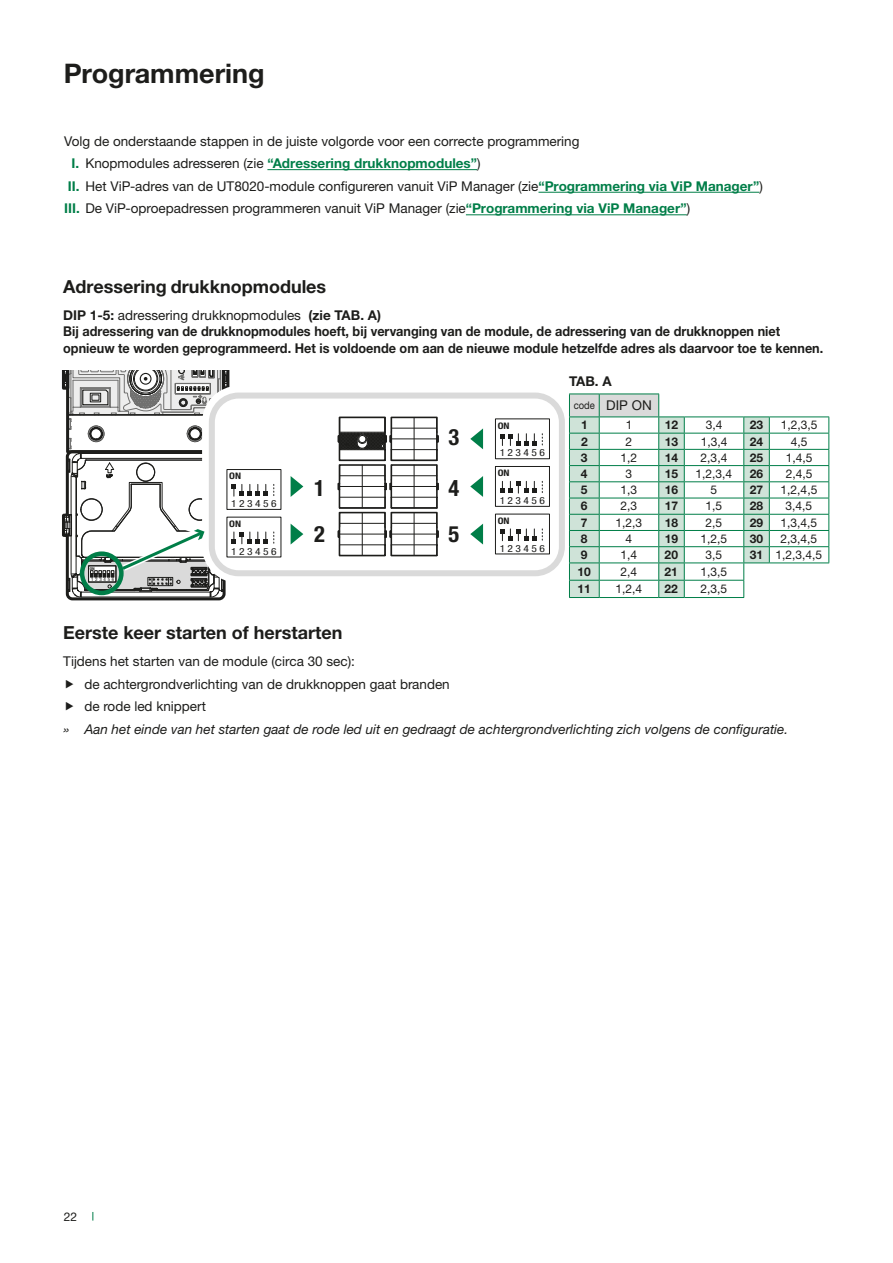
<style>
.page{position:relative;width:893px;height:1263px;background:#fff}
.page>*{position:absolute;margin:0;border:0;box-sizing:border-box;transform-origin:0 0}
.t1{font:700 27px "Helvetica Neue LTW1 G";color:#1d1d1b}
.t2{font:700 condensed 22.5px/46.5px "Helvetica Neue LTW1 G";color:#1d1d1b}
.t3{font:700 18px "Helvetica Neue LTW1 G";color:#1d1d1b}
.t4{font:13.5px/22.5px "Helvetica Neue LTW1 G";color:#1d1d1b}
.t5{font:700 13.5px/16.2px "Helvetica Neue LTW1 G";color:#1d1d1b}
.t6{font:italic 13.5px "Helvetica Neue LTW1 G";color:#1d1d1b}
.t7{font:700 13.5px "Helvetica Neue LTW1 G";color:#007e48}
.t8{font:12px "Helvetica Neue LTW1 G";color:#1d1d1b}
.t9{font:700 12px "Helvetica Neue LTW1 G";color:#1d1d1b}
.t10{font:condensed 9.9px "Helvetica Neue LTW1 G";letter-spacing:.215em;color:#1d1d1b;scale:1.17 1}
.t11{font:700 condensed 9px "Helvetica Neue LTW1 G";color:#1d1d1b;scale:1.17 1}
.t12{font:condensed 4.35px "Helvetica Neue LTW1 G";letter-spacing:.335em;color:#1d1d1b;scale:1.17 1}
.t13{font:700 condensed 3.9px "Helvetica Neue LTW1 G";color:#1d1d1b;scale:1.17 1}
.s1{font-weight:400;color:#1d1d1b}
.s2{font-weight:700;color:#007e48}
.s3{font-weight:400}
.s4{font-size:10.5px}
.s5{font-weight:700}
</style>
<div class="page">
<div style="left:209px;top:393px;width:356px;height:183px;border:6px solid #dadada;border-radius:27px"></div>
<div style="left:495px;top:418px;width:55px;height:41px;border:1px solid #1d1d1b"></div>
<svg style="left:500px;top:434px;width:43px;height:11px"></svg>
<div style="left:495px;top:466px;width:55px;height:41px;border:1px solid #1d1d1b"></div>
<svg style="left:500px;top:481px;width:43px;height:12px"></svg>
<div style="left:495px;top:514px;width:55px;height:40px;border:1px solid #1d1d1b"></div>
<svg style="left:500px;top:529px;width:43px;height:12px"></svg>
<svg style="left:338px;top:417px;width:101px;height:73px"></svg>
<hr style="left:391px;top:449px;width:46px;height:1px;background:#1d1d1b">
<hr style="left:391px;top:439px;width:46px;height:1px;background:#1d1d1b">
<hr style="left:391px;top:428px;width:46px;height:1px;background:#1d1d1b">
<hr style="left:414px;top:417px;width:1px;height:43px;background:#1d1d1b">
<hr style="left:414px;top:465px;width:1px;height:43px;background:#1d1d1b">
<hr style="left:414px;top:513px;width:1px;height:42px;background:#1d1d1b">
<hr style="left:362px;top:465px;width:1px;height:43px;background:#1d1d1b">
<hr style="left:362px;top:513px;width:1px;height:42px;background:#1d1d1b">
<svg style="left:339px;top:544px;width:96px;height:12px"></svg>
<div style="left:390px;top:512px;width:48px;height:44px;border:2px solid #1d1d1b"></div>
<svg style="left:338px;top:497px;width:101px;height:41px"></svg>
<hr style="left:391px;top:544px;width:46px;height:1px;background:#1d1d1b">
<hr style="left:391px;top:534px;width:46px;height:1px;background:#1d1d1b">
<hr style="left:391px;top:523px;width:46px;height:1px;background:#1d1d1b">
<svg style="left:470px;top:428px;width:13px;height:21px"></svg>
<svg style="left:470px;top:476px;width:13px;height:21px"></svg>
<svg style="left:470px;top:524px;width:13px;height:20px"></svg>
<svg style="left:291px;top:476px;width:12px;height:21px"></svg>
<svg style="left:291px;top:524px;width:12px;height:20px"></svg>
<svg style="left:61px;top:370px;width:213px;height:231px"></svg>
<svg style="left:569px;top:394px;width:260px;height:204px"></svg>
<hr style="left:569px;top:417px;width:30px;height:1px;background:#007e48">
<hr style="left:599px;top:417px;width:60px;height:1px;background:#007e48">
<hr style="left:267px;top:169px;width:210px;height:1px;background:#007e48">
<hr style="left:538px;top:192px;width:221px;height:1px;background:#007e48">
<hr style="left:466px;top:214px;width:221px;height:1px;background:#007e48">
<h1 class="t1" style="left:64px;top:57px;width:202px">Programmering</h1>
<p class="t4" style="left:64px;top:130px;width:517px">Volg de onderstaande stappen in de juiste volgorde voor een correcte programmering</p>
<p class="t7" style="left:72px;top:155px;width:410px">I. <span class="s1">Knopmodules adresseren (zie</span> “Adressering drukknopmodules”<span class="s1">)</span></p>
<p class="t4" style="left:68px;top:175px;width:697px"><span class="s2">II.</span> Het ViP-adres van de UT8020-module configureren vanuit ViP Manager (zie<span class="s2">“Programmering via ViP Manager”</span>)</p>
<p class="t4" style="left:64px;top:197px;width:628px"><span class="s2">III.</span> De ViP-oproepadressen programmeren vanuit ViP Manager (zie<span class="s2">“Programmering via ViP Manager”</span>)</p>
<h3 class="t3" style="left:63px;top:276px;width:265px">Adressering drukknopmodules</h3>
<p class="t5" style="left:63px;top:307px;width:762px">DIP 1-5: <span class="s3">adressering drukknopmodules</span> (zie TAB. A)<br>Bij adressering van de drukknopmodules hoeft, bij vervanging van de module, de adressering van de drukknoppen niet opnieuw te worden geprogrammeerd. Het is voldoende om aan de nieuwe module hetzelfde adres als daarvoor toe te kennen.</p>
<p class="t13" style="left:90px;top:566px;width:6px">ON</p>
<p class="t12" style="left:91px;top:577px;width:21px">123456</p>
<p class="t11" style="left:229px;top:471px;width:12px">ON</p>
<p class="t10" style="left:231px;top:498px;width:40px">123456</p>
<p class="t11" style="left:229px;top:518px;width:12px">ON</p>
<p class="t10" style="left:231px;top:545px;width:40px">123456</p>
<h2 class="t2" style="left:448px;top:414px;width:12px">3</h2>
<h2 class="t2" style="left:314px;top:465px;width:12px">1<br>2</h2>
<h2 class="t2" style="left:448px;top:465px;width:12px">4</h2>
<h2 class="t2" style="left:448px;top:511px;width:12px">5</h2>
<h3 class="t3" style="left:63px;top:622px;width:281px">Eerste keer starten of herstarten</h3>
<p class="t11" style="left:498px;top:420px;width:12px">ON</p>
<p class="t10" style="left:500px;top:447px;width:40px">123456</p>
<p class="t11" style="left:498px;top:467px;width:12px">ON</p>
<p class="t10" style="left:500px;top:495px;width:40px">123456</p>
<p class="t11" style="left:498px;top:515px;width:12px">ON</p>
<p class="t10" style="left:500px;top:542px;width:40px">123456</p>
<p class="t5" style="left:569px;top:373px;width:44px">TAB. A</p>
<p class="t4" style="left:574px;top:394px;width:79px"><span class="s4">code</span> DIP ON</p>
<p class="t9" style="left:581px;top:418px;width:8px">1</p>
<p class="t8" style="left:626px;top:418px;width:8px">1</p>
<p class="t9" style="left:665px;top:418px;width:15px">12</p>
<p class="t8" style="left:706px;top:418px;width:18px">3,4</p>
<p class="t9" style="left:750px;top:418px;width:15px">23</p>
<p class="t8" style="left:781px;top:418px;width:38px">1,2,3,5</p>
<p class="t9" style="left:581px;top:434px;width:8px">2</p>
<p class="t8" style="left:626px;top:434px;width:8px">2</p>
<p class="t9" style="left:665px;top:434px;width:15px">13</p>
<p class="t8" style="left:701px;top:434px;width:28px">1,3,4</p>
<p class="t9" style="left:750px;top:434px;width:15px">24</p>
<p class="t8" style="left:791px;top:434px;width:18px">4,5</p>
<p class="t9" style="left:581px;top:450px;width:8px">3</p>
<p class="t8" style="left:621px;top:450px;width:18px">1,2</p>
<p class="t9" style="left:665px;top:450px;width:15px">14</p>
<p class="t8" style="left:701px;top:450px;width:28px">2,3,4</p>
<p class="t9" style="left:750px;top:450px;width:15px">25</p>
<p class="t8" style="left:786px;top:450px;width:28px">1,4,5</p>
<p class="t9" style="left:581px;top:466px;width:8px">4</p>
<p class="t8" style="left:626px;top:466px;width:8px">3</p>
<p class="t9" style="left:665px;top:466px;width:15px">15</p>
<p class="t8" style="left:696px;top:466px;width:38px">1,2,3,4</p>
<p class="t9" style="left:750px;top:466px;width:15px">26</p>
<p class="t8" style="left:786px;top:466px;width:28px">2,4,5</p>
<p class="t9" style="left:581px;top:482px;width:8px">5</p>
<p class="t8" style="left:621px;top:482px;width:18px">1,3</p>
<p class="t9" style="left:665px;top:482px;width:15px">16</p>
<p class="t8" style="left:711px;top:482px;width:8px">5</p>
<p class="t9" style="left:750px;top:482px;width:15px">27</p>
<p class="t8" style="left:781px;top:482px;width:38px">1,2,4,5</p>
<p class="t9" style="left:581px;top:499px;width:8px">6</p>
<p class="t8" style="left:620px;top:499px;width:18px">2,3</p>
<p class="t9" style="left:665px;top:499px;width:15px">17</p>
<p class="t8" style="left:706px;top:499px;width:18px">1,5</p>
<p class="t9" style="left:750px;top:499px;width:15px">28</p>
<p class="t8" style="left:786px;top:499px;width:28px">3,4,5</p>
<p class="t9" style="left:581px;top:515px;width:8px">7</p>
<p class="t8" style="left:615px;top:515px;width:28px">1,2,3</p>
<p class="t9" style="left:665px;top:515px;width:15px">18</p>
<p class="t8" style="left:705px;top:515px;width:18px">2,5</p>
<p class="t9" style="left:750px;top:515px;width:15px">29</p>
<p class="t8" style="left:781px;top:515px;width:38px">1,3,4,5</p>
<p class="t9" style="left:581px;top:531px;width:8px">8</p>
<p class="t8" style="left:625px;top:531px;width:8px">4</p>
<p class="t9" style="left:665px;top:531px;width:15px">19</p>
<p class="t8" style="left:700px;top:531px;width:28px">1,2,5</p>
<p class="t9" style="left:750px;top:531px;width:15px">30</p>
<p class="t8" style="left:780px;top:531px;width:38px">2,3,4,5</p>
<p class="t9" style="left:581px;top:547px;width:8px">9</p>
<p class="t8" style="left:620px;top:547px;width:18px">1,4</p>
<p class="t9" style="left:665px;top:547px;width:15px">20</p>
<p class="t8" style="left:705px;top:547px;width:18px">3,5</p>
<p class="t8" style="left:750px;top:547px;width:74px"><span class="s5">31</span> 1,2,3,4,5</p>
<p class="t9" style="left:577px;top:564px;width:15px">10</p>
<p class="t8" style="left:620px;top:564px;width:18px">2,4</p>
<p class="t9" style="left:665px;top:564px;width:15px">21</p>
<p class="t8" style="left:700px;top:564px;width:28px">1,3,5</p>
<p class="t9" style="left:577px;top:581px;width:15px">11</p>
<p class="t8" style="left:615px;top:581px;width:28px">1,2,4</p>
<p class="t9" style="left:665px;top:581px;width:15px">22</p>
<p class="t8" style="left:700px;top:581px;width:28px">2,3,5</p>
<p class="t4" style="left:84px;top:650px;width:367px;text-indent:-21px">Tijdens het starten van de module (circa 30 sec):<br>de achtergrondverlichting van de drukknoppen gaat branden de rode led knippert</p>
<p class="t6" style="left:63px;top:721px;width:727px">» Aan het einde van het starten gaat de rode led uit en gedraagt de achtergrondverlichting zich volgens de configuratie.</p>
<p class="t8" style="left:64px;top:1209px;width:15px">22</p>
</div>
